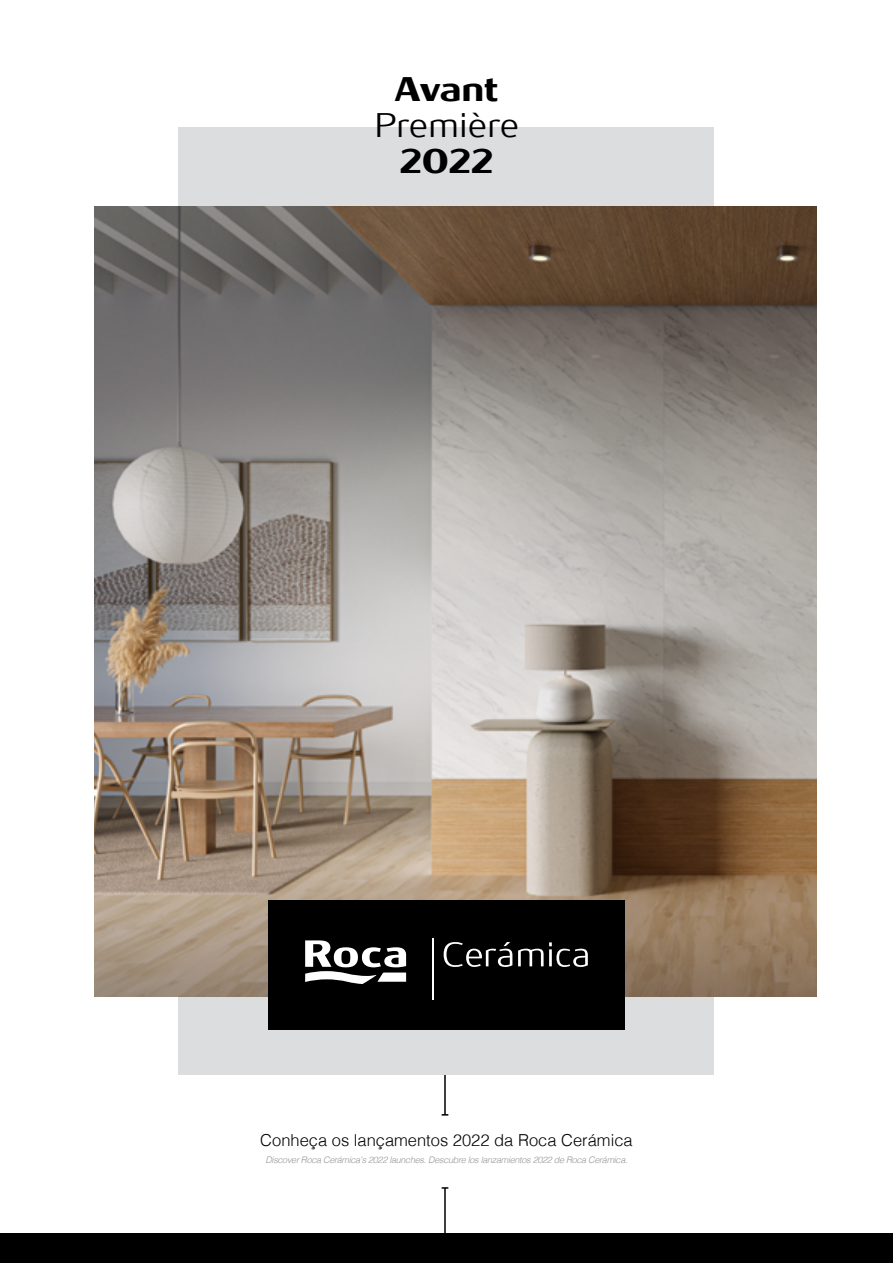
<style>
.page{position:relative;width:893px;height:1263px;background:#fff}
.page>*{position:absolute;margin:0;border:0;box-sizing:border-box;transform-origin:0 0}
.t1{font:700 38.1px "Roca";color:#000}
.t2{font:300 38.1px "Roca";color:#000}
.t3{font:300 16.5px "Helvetica";color:#000}
.t4{font:italic 300 9px "Helvetica";letter-spacing:-.03em;color:#939598}
</style>
<div class="page">
<hr style="left:444px;top:1058px;width:2px;height:57px;background:#000">
<div style="left:179px;top:128px;width:535px;height:947px;background:#dcddde"></div>
<img style="left:94px;top:207px;width:723px;height:789px">
<hr style="left:444px;top:1188px;width:2px;height:64px;background:#000">
<svg style="left:442px;top:1187px;width:6px;height:2px"></svg>
<div style="left:268px;top:901px;width:357px;height:129px;background:#000"></div>
<svg style="left:305px;top:940px;width:101px;height:44px"></svg>
<svg style="left:444px;top:942px;width:144px;height:25px"></svg>
<hr style="left:432px;top:938px;width:2px;height:62px;background:#fff">
<div style="left:0;top:1233px;width:893px;height:30px;background:#000"></div>
<h1 class="t1" style="left:395px;top:64px;width:105px">Avant</h1>
<h1 class="t2" style="left:374px;top:99px;width:146px">Première</h1>
<h1 class="t1" style="left:400px;top:136px;width:95px">2022</h1>
<h2 class="t3" style="left:260px;top:1126px;width:374px">Conheça os lançamentos 2022 da Roca Cerámica</h2>
<p class="t4" style="left:265px;top:1152px;width:364px">Discover Roca Cerámica’s 2022 launches. Descubre los lanzamientos 2022 de Roca Cerámica.</p>
</div>
